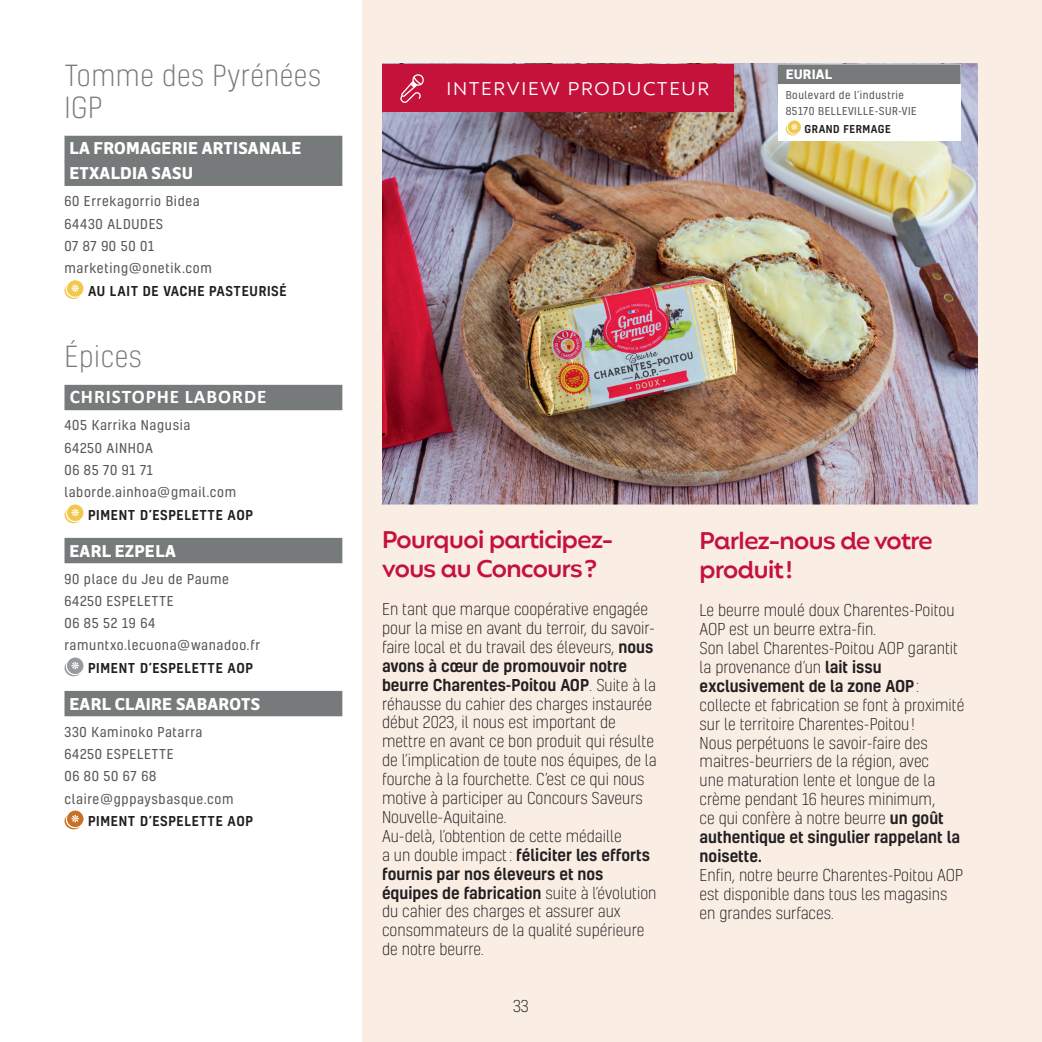
<style>
.page{position:relative;width:1042px;height:1042px;background:#fff}
.page>*{position:absolute;margin:0;border:0;box-sizing:border-box;transform-origin:0 0}
.t1{font:300 28px/31.5px "Kelson";letter-spacing:.02em;color:#767a7b}
.t2{font:600 24.5px/29.4px "Mangueira";letter-spacing:-.02em;color:#c5123b}
.t3{font:700 19.25px "Calibri";letter-spacing:.05em;color:#fff}
.t4{font:18.55px "Mangueira";letter-spacing:.1em;color:#fff}
.t5{font:700 17.5px/24.8px "Breve Sans Text";letter-spacing:.01em;color:#fff}
.t6{font:300 15.75px/18.9px "Kelson";color:#231f20}
.t7{font:700 14px "Breve Sans Text";letter-spacing:.01em;color:#fff}
.t8{font:13.12px/22.4px "Kelson";letter-spacing:.05em;color:#57585a}
.t9{font:500 13.12px "Kelson";letter-spacing:.05em;color:#231f20}
.t10{font:10.5px/15.9px "Kelson";letter-spacing:.05em;color:#57585a}
.t11{font:500 10.5px "Kelson";letter-spacing:.05em;color:#231f20}
.s1{font-weight:500}
</style>
<div class="page">
<div style="left:64px;top:136px;width:278px;height:25px;background:#767a7b"></div>
<div style="left:64px;top:161px;width:278px;height:25px;background:#767a7b"></div>
<div style="left:64px;top:385px;width:278px;height:25px;background:#767a7b"></div>
<div style="left:64px;top:538px;width:278px;height:25px;background:#767a7b"></div>
<div style="left:64px;top:691px;width:278px;height:25px;background:#767a7b"></div>
<div style="left:67px;top:280px;width:16px;height:17px;background:#f2c84c;border-radius:50%"></div>
<svg style="left:64px;top:284px;width:17px;height:15px"></svg>
<svg style="left:67px;top:504px;width:16px;height:17px"></svg>
<svg style="left:64px;top:509px;width:17px;height:14px"></svg>
<svg style="left:67px;top:657px;width:16px;height:17px"></svg>
<svg style="left:64px;top:662px;width:17px;height:14px"></svg>
<svg style="left:67px;top:810px;width:16px;height:17px"></svg>
<svg style="left:64px;top:815px;width:17px;height:14px"></svg>
<div style="left:362px;top:0;width:680px;height:1042px;background:#f9ede4"></div>
<img style="left:382px;top:63px;width:595px;height:441px">
<div style="left:382px;top:64px;width:351px;height:48px;background:#c5123b"></div>
<svg style="left:400px;top:74px;width:24px;height:29px"></svg>
<div style="left:778px;top:64px;width:182px;height:77px;background:#fff"></div>
<div style="left:778px;top:64px;width:182px;height:20px;background:#767a7b"></div>
<svg style="left:788px;top:120px;width:13px;height:14px"></svg>
<svg style="left:785px;top:124px;width:13px;height:12px"></svg>
<h1 class="t1" style="left:64px;top:59px;width:258px">Tomme des Pyrénées<br>IGP</h1>
<p class="t5" style="left:69px;top:137px;width:233px">LA FROMAGERIE ARTISANALE<br>ETXALDIA SASU</p>
<p class="t8" style="left:64px;top:190px;width:149px">60 Errekagorrio Bidea<br>64430 ALDUDES<br>07 87 90 50 01 marketing@onetik.com</p>
<p class="t9" style="left:88px;top:281px;width:200px">AU LAIT DE VACHE PASTEURISÉ</p>
<h1 class="t1" style="left:64px;top:340px;width:79px">Épices</h1>
<p class="t3" style="left:70px;top:383px;width:198px">CHRISTOPHE LABORDE</p>
<p class="t8" style="left:64px;top:414px;width:173px">405 Karrika Nagusia<br>64250 AINHOA<br>06 85 70 91 71 laborde.ainhoa@gmail.com</p>
<p class="t9" style="left:88px;top:506px;width:166px">PIMENT D’ESPELETTE AOP</p>
<p class="t5" style="left:69px;top:539px;width:108px">EARL EZPELA</p>
<p class="t8" style="left:64px;top:567px;width:197px">90 place du Jeu de Paume<br>64250 ESPELETTE<br>06 85 52 19 64 ramuntxo.lecuona@wanadoo.fr</p>
<p class="t9" style="left:88px;top:659px;width:166px">PIMENT D’ESPELETTE AOP</p>
<p class="t5" style="left:69px;top:692px;width:192px">EARL CLAIRE SABAROTS</p>
<p class="t8" style="left:64px;top:720px;width:171px">330 Kaminoko Patarra<br>64250 ESPELETTE<br>06 80 50 67 68 claire@gppaysbasque.com</p>
<p class="t9" style="left:88px;top:812px;width:166px">PIMENT D’ESPELETTE AOP</p>
<p class="t4" style="left:446px;top:76px;width:264px">INTERVIEW PRODUCTEUR</p>
<p class="t7" style="left:786px;top:66px;width:48px">EURIAL</p>
<p class="t10" style="left:786px;top:87px;width:132px">Boulevard de l’industrie<br>85170 BELLEVILLE-SUR-VIE</p>
<p class="t11" style="left:804px;top:121px;width:88px">GRAND FERMAGE</p>
<h2 class="t2" style="left:382px;top:527px;width:232px">Pourquoi participez&shy;vous au Concours?</h2>
<p class="t6" style="left:382px;top:599px;width:276px">En tant que marque coopérative engagée pour la mise en avant du terroir, du savoir&shy;faire local et du travail des éleveurs, <span class="s1">nous avons à cœur de promouvoir notre beurre Charentes-Poitou AOP</span>. Suite à la réhausse du cahier des charges instaurée début 2023, il nous est important de mettre en avant ce bon produit qui résulte de l’implication de toute nos équipes, de la fourche à la fourchette. C’est ce qui nous motive à participer au Concours Saveurs Nouvelle-Aquitaine.<br>Au-delà, l’obtention de cette médaille<br>a un double impact: <span class="s1">féliciter les efforts fournis par nos éleveurs et nos équipes de fabrication</span> suite à l’évolution du cahier des charges et assurer aux consommateurs de la qualité supérieure de notre beurre.</p>
<p class="t6" style="left:513px;top:996px;width:17px">33</p>
<h2 class="t2" style="left:699px;top:528px;width:235px">Parlez-nous de votre produit!</h2>
<p class="t6" style="left:699px;top:600px;width:266px">Le beurre moulé doux Charentes-Poitou AOP est un beurre extra-fin.<br>Son label Charentes-Poitou AOP garantit la provenance d’un <span class="s1">lait issu exclusivement de la zone AOP</span>: collecte et fabrication se font à proximité sur le territoire Charentes-Poitou!<br>Nous perpétuons le savoir-faire des maitres-beurriers de la région, avec<br>une maturation lente et longue de la crème pendant 16 heures minimum,<br>ce qui confère à notre beurre <span class="s1">un goût authentique et singulier rappelant la noisette.</span></p>
<p class="t6" style="left:699px;top:865px;width:265px">Enfin, notre beurre Charentes-Poitou AOP est disponible dans tous les magasins en grandes surfaces.</p>
</div>
